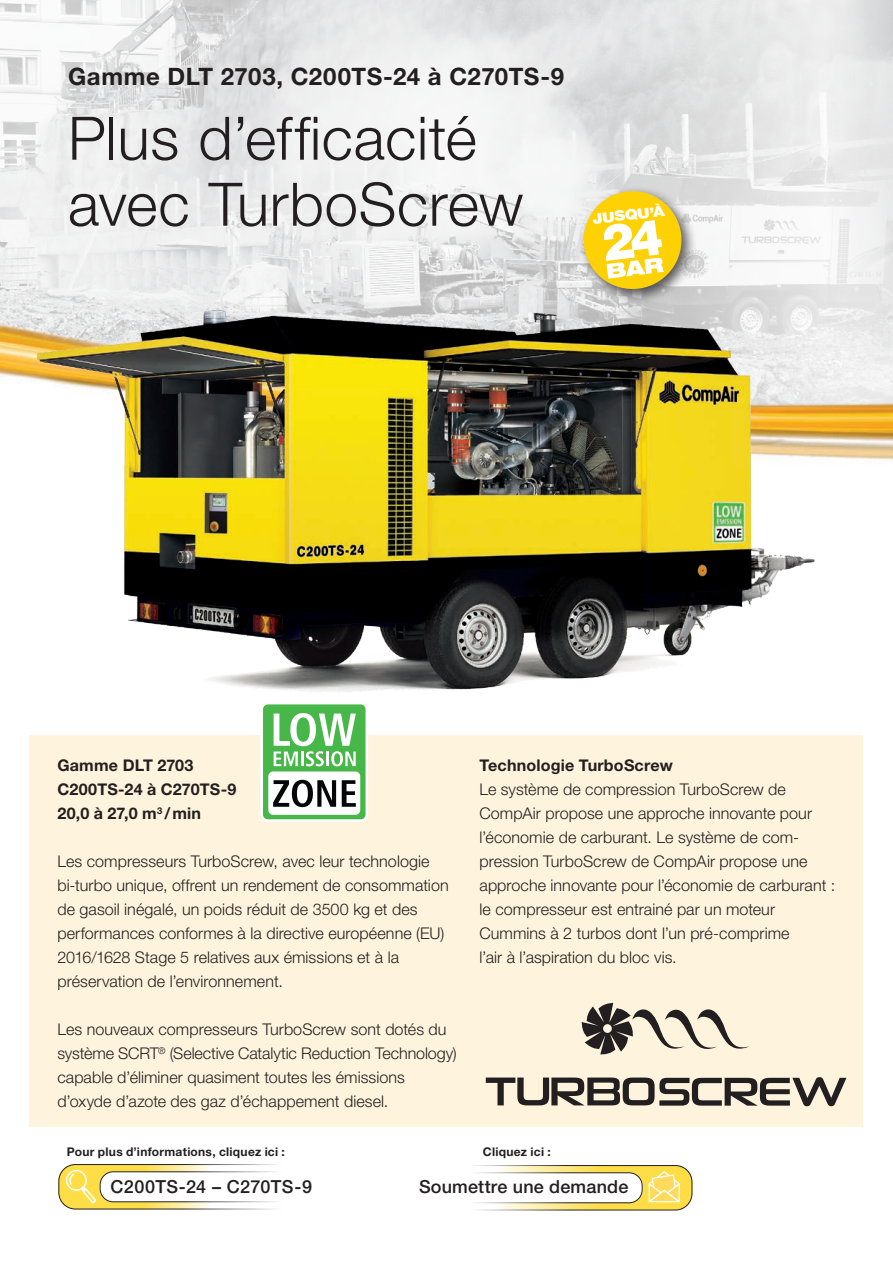
<style>
.page{position:relative;width:893px;height:1263px;background:#fff}
.page>*{position:absolute;margin:0;border:0;box-sizing:border-box;transform-origin:0 0}
.t1{font:300 60px/66px "Helvetica Neue LT Std";letter-spacing:.01em;color:#231f20}
.t2{font:700 24px "Helvetica Neue LT Std";letter-spacing:.02em;color:#231f20}
.t3{font:500 18px "Helvetica Neue LT Std";letter-spacing:.01em;color:#231f20}
.t4{font:300 16.2px/24px "Helvetica Neue LT Std";letter-spacing:.005em;color:#231f20}
.t5{font:700 16.2px/24px "Helvetica Neue LT Std";letter-spacing:.01em;color:#231f20}
.t6{font:900 14.25px "Helvetica Neue LT Std";color:#fff;scale:1.15 1}
.t7{font:700 12px "Helvetica Neue LT Std";letter-spacing:.02em;color:#231f20}
</style>
<div class="page">
<img style="left:0;top:0;width:893px;height:315px">
<img style="left:0;top:315px;width:893px;height:145px">
<div style="left:578px;top:185px;width:119px;height:120px;background:#231f20;opacity:.75"></div>
<svg style="left:581px;top:188px;width:103px;height:73px"></svg>
<div style="left:30px;top:736px;width:833px;height:391px;background:#fef4db"></div>
<img style="left:32px;top:261px;width:829px;height:431px">
<svg style="left:486px;top:1003px;width:360px;height:103px"></svg>
<div style="left:260px;top:702px;width:108px;height:120px;background:linear-gradient(to right,#fff,#fff);border-radius:7px"></div>
<svg style="left:263px;top:704px;width:103px;height:115px;background:#8dc48e"></svg>
<svg style="left:58px;top:1164px;width:219px;height:46px"></svg>
<div style="left:66px;top:1170px;width:21px;height:21px;border:2px solid #fff;border-radius:50%"></div>
<svg style="left:475px;top:1165px;width:218px;height:46px"></svg>
<h2 class="t2" style="left:68px;top:62px;width:498px">Gamme DLT 2703, C200TS-24 à C270TS-9</h2>
<h1 class="t1" style="left:68px;top:104px;width:457px">Plus d’efficacité avec TurboScrew</h1>
<p class="t6" style="left:592px;top:210px;width:65px;rotate:-6deg">JUSQU’À</p>
<p class="t5" style="left:57px;top:753px;width:181px">Gamme DLT 2703<br>C200TS-24 à C270TS-9<br>20,0 à 27,0 m<sup>3</sup> /min</p>
<p class="t4" style="left:57px;top:849px;width:393px">Les compresseurs TurboScrew, avec leur technologie bi-turbo unique, offrent un rendement de consommation de gasoil inégalé, un poids réduit de 3500 kg et des performances conformes à la directive européenne (EU)<br>2016/1628 Stage 5 relatives aux émissions et à la préservation de l’environnement.</p>
<p class="t4" style="left:57px;top:1017px;width:401px">Les nouveaux compresseurs TurboScrew sont dotés du système SCRT<sup>®</sup> (Selective Catalytic Reduction Technology) capable d’éliminer quasiment toutes les émissions d’oxyde d’azote des gaz d’échappement diesel.</p>
<p class="t5" style="left:479px;top:753px;width:195px">Technologie TurboScrew</p>
<p class="t4" style="left:479px;top:777px;width:357px">Le système de compression TurboScrew de CompAir propose une approche innovante pour l’économie de carburant. Le système de com&shy;pression TurboScrew de CompAir propose une approche innovante pour l’économie de carburant : le compresseur est entrainé par un moteur Cummins à 2 turbos dont l’un pré-comprime<br>l’air à l’aspiration du bloc vis.</p>
<p class="t7" style="left:67px;top:1145px;width:220px">Pour plus d’informations, cliquez ici :</p>
<p class="t3" style="left:111px;top:1175px;width:203px">C200TS-24 – C270TS-9</p>
<p class="t7" style="left:483px;top:1144px;width:69px">Cliquez ici :</p>
<p class="t3" style="left:419px;top:1176px;width:211px">Soumettre une demande</p>
</div>
